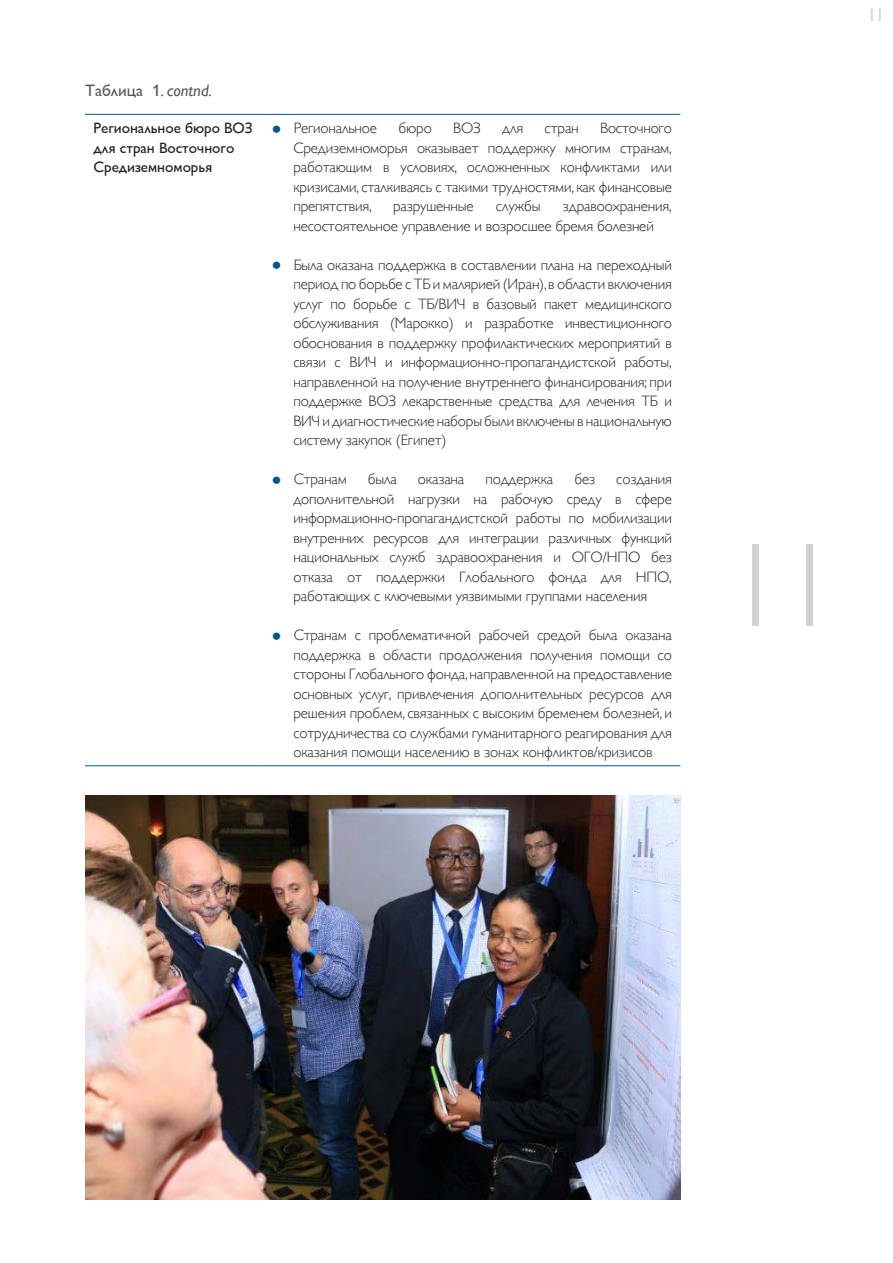
<style>
.page{position:relative;width:893px;height:1263px;background:#fff}
.page>*{position:absolute;margin:0;border:0;box-sizing:border-box;transform-origin:0 0}
.t1{font:300 120px "Gill Sans WGL";color:#d1d2d4}
.t2{font:18px "Gill Sans WGL";color:#d1d2d4}
.Heading_3{font:16.5px "Gill Sans Alt One WGL";color:#57585a}
.t3{font:300 15px/19.5px "Gill Sans WGL";letter-spacing:-.01em;color:#231f20;text-align:justify}
.Brød{font:15px/19.5px "Gill Sans Alt One WGL";color:#231f20}
.s1{font-style:italic}
.s2{font-weight:700;font-size:25.5px;color:#00558b}
</style>
<div class="page">
<hr style="left:85px;top:114px;width:179px;height:1px;background:#00558b">
<hr style="left:264px;top:114px;width:416px;height:1px;background:#00558b">
<hr style="left:85px;top:765px;width:179px;height:1px;background:#00558b">
<hr style="left:264px;top:765px;width:416px;height:1px;background:#00558b">
<img style="left:85px;top:795px;width:595px;height:404px">
<p class="Heading_3" style="left:85px;top:80px;width:128px">Таблица 1. <span class="s1">contnd.</span></p>
<p class="Brød" style="left:94px;top:118px;width:161px">Региональное бюро ВОЗ для стран Восточного<br>Средиземноморья</p>
<p class="t3" style="left:272px;top:118px;width:106px"><span class="s2">•</span> Региональное</p>
<p class="t3" style="left:398px;top:118px;width:35px">бюро</p>
<p class="t3" style="left:453px;top:118px;width:29px">ВОЗ</p>
<p class="t3" style="left:502px;top:118px;width:22px">для</p>
<p class="t3" style="left:545px;top:118px;width:36px">стран</p>
<p class="t3" style="left:293px;top:118px;width:380px;text-indent:307px">Восточного Средиземноморья оказывает поддержку многим странам, работающим в условиях, осложненных конфликтами или кризисами, сталкиваясь с такими трудностями, как финансовые препятствия,</p>
<p class="t3" style="left:393px;top:196px;width:82px">разрушенные</p>
<p class="t3" style="left:496px;top:196px;width:46px">службы</p>
<p class="t3" style="left:293px;top:196px;width:380px;text-indent:269px">здравоохранения, несостоятельное управление и возросшее бремя болезней</p>
<p class="t3" style="left:293px;top:255px;width:380px;text-indent:-21px"><span class="s2">•</span> Была оказана поддержка в составлении плана на переходный период по борьбе с ТБ и малярией (Иран), в области включения услуг по борьбе с ТБ/ВИЧ в базовый пакет медицинского обслуживания (Марокко) и разработке инвестиционного обоснования в поддержку профилактических мероприятий в связи с ВИЧ и информационно-пропагандистской работы, направленной на получение внутреннего финансирования; при поддержке ВОЗ лекарственные средства для лечения ТБ и ВИЧ и диагностические наборы были включены в национальную систему закупок (Египет)</p>
<p class="t3" style="left:272px;top:469px;width:76px"><span class="s2">•</span> Странам</p>
<p class="t3" style="left:368px;top:469px;width:30px">была</p>
<p class="t3" style="left:418px;top:469px;width:48px">оказана</p>
<p class="t3" style="left:485px;top:469px;width:69px">поддержка</p>
<p class="t3" style="left:574px;top:469px;width:22px">без</p>
<p class="t3" style="left:293px;top:469px;width:380px;text-indent:323px">создания дополнительной нагрузки на рабочую среду в сфере информационно-пропагандистской работы по мобилизации внутренних ресурсов для интеграции различных функций национальных служб здравоохранения и ОГО/НПО без отказа от поддержки Глобального фонда для НПО, работающих с ключевыми уязвимыми группами населения</p>
<p class="t3" style="left:293px;top:625px;width:380px;text-indent:-21px"><span class="s2">•</span> Странам с проблематичной рабочей средой была оказана поддержка в области продолжения получения помощи со стороны Глобального фонда, направленной на предоставление основных услуг, привлечения дополнительных ресурсов для решения проблем, связанных с высоким бременем болезней, и сотрудничества со службами гуманитарного реагирования для оказания помощи населению в зонах конфликтов/кризисов</p>
<p class="t2" style="left:867px;top:3px;width:19px">11</p>
<h1 class="t1" style="left:725px;top:507px;width:116px">11</h1>
</div>
